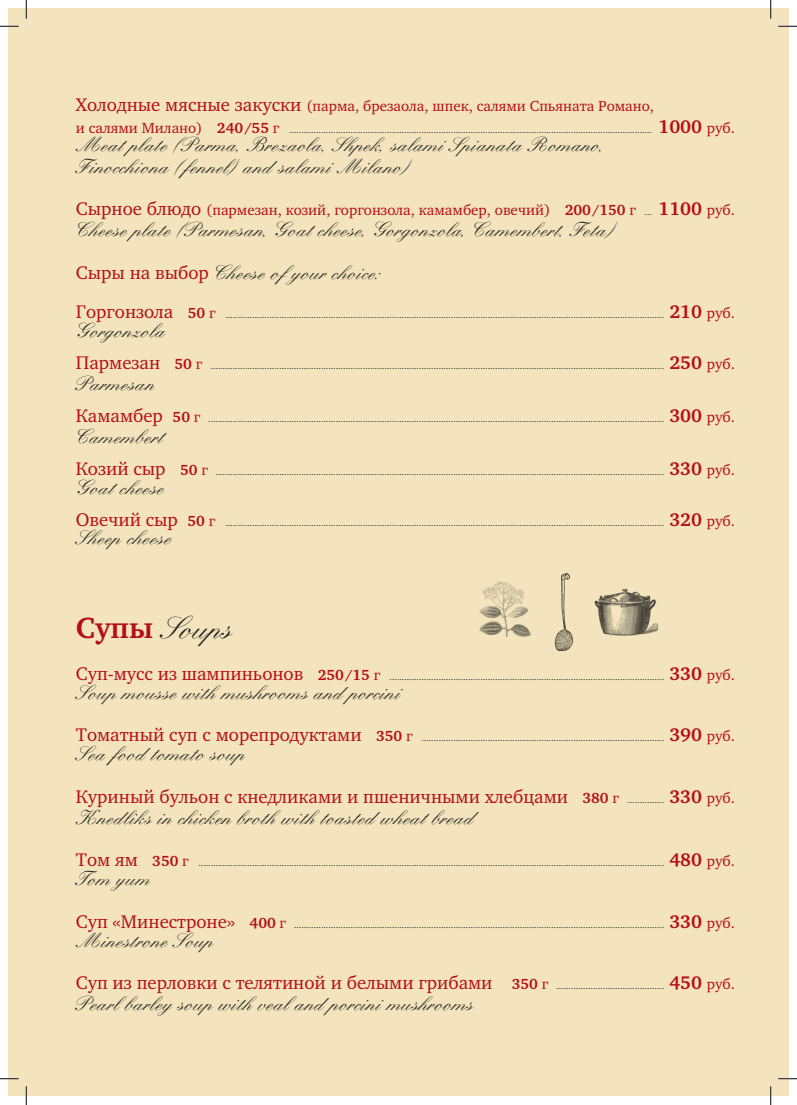
<style>
.page{position:relative;width:797px;height:1105px;background:#fff}
.page>*{position:absolute;margin:0;border:0;box-sizing:border-box;transform-origin:0 0}
.t1{font:500 31.25px "Kuenstler Script";color:#231f20}
.t2{font:500 20px/21.2px "Kuenstler Script";letter-spacing:.025em;color:#231f20}
.t3{font:18.75px "Charter C";color:#b50e1a}
.t4{font:15px "Charter C";color:#b50e1a}
.t5{font:8.75px "Charter C";color:#231f20}
.s1{font-size:18.75px}
.s2{font-size:15px;color:#b50e1a}
.s3{font-weight:700;font-size:15px;color:#b50e1a}
.s4{font-weight:700;font-size:18.75px;color:#b50e1a}
.s5{font-weight:700}
.s6{font-size:8.75px;color:#231f20}
.s7{font-weight:700;font-size:18.75px}
.s8{font-family:"Charter C";font-weight:400;font-size:18.75px;color:#b50e1a}
.s9{font-size:18.75px;color:#b50e1a}
.s10{font-family:"Charter C";font-weight:700;font-size:30px;color:#b50e1a}
.s11{font-weight:700;font-size:15px}
.s12{font-size:15px}
</style>
<div class="page">
<div style="left:9px;top:9px;width:779px;height:1087px;background:#f3e4bd"></div>
<img style="left:594px;top:588px;width:65px;height:48px">
<img style="left:479px;top:581px;width:51px;height:56px">
<img style="left:554px;top:573px;width:20px;height:79px">
<svg style="left:0;top:25px;width:19px;height:2px"></svg>
<svg style="left:778px;top:25px;width:19px;height:2px"></svg>
<svg style="left:0;top:1078px;width:19px;height:1px"></svg>
<svg style="left:778px;top:1078px;width:19px;height:1px"></svg>
<svg style="left:25px;top:0;width:2px;height:19px"></svg>
<svg style="left:25px;top:1086px;width:2px;height:19px"></svg>
<svg style="left:770px;top:0;width:1px;height:19px"></svg>
<svg style="left:770px;top:1086px;width:1px;height:19px"></svg>
<h3 class="t4" style="left:76px;top:98px;width:579px"><span class="s1">Холодные мясные закуски</span> (парма, брезаола, шпек, салями Спьяната Романо,</h3>
<p class="t5" style="left:76px;top:125px;width:660px"><span class="s2">и салями Милано)</span> <span class="s3">240/55</span> <span class="s2">г</span> .................................................................................................................................................... <span class="s4">1000</span> <span class="s2">руб.</span></p>
<h2 class="t2" style="left:76px;top:135px;width:529px">Meat plate (Parma, Brezaola, Shpek, salami Spianata Romano,<br>Finocchiona (fennel) and salami Milano)</h2>
<h3 class="t4" style="left:76px;top:202px;width:660px"><span class="s1">Сырное блюдо</span> (пармезан, козий, горгонзола, камамбер, овечий) <span class="s5">200/150</span> г <span class="s6">...</span> <span class="s7">1100</span> руб.</h3>
<h2 class="t2" style="left:76px;top:209px;width:540px;line-height:42.5px">Cheese plate (Parmesan, Goat cheese, Gorgonzola, Camembert, Feta)<br><span class="s8">Сыры на выбор</span> Cheese ofyour choice:</h2>
<p class="t5" style="left:76px;top:310px;width:660px"><span class="s9">Горгонзола</span> <span class="s3">50</span> <span class="s2">г</span> ................................................................................................................................................................................... <span class="s4">210</span> <span class="s2">руб.</span></p>
<h2 class="t2" style="left:76px;top:320px;width:90px">Gorgonzola</h2>
<p class="t5" style="left:76px;top:361px;width:660px"><span class="s9">Пармезан</span> <span class="s3">50</span> <span class="s2">г</span> ......................................................................................................................................................................................... <span class="s4">250</span> <span class="s2">руб.</span></p>
<h2 class="t2" style="left:76px;top:373px;width:80px">Parmesan</h2>
<p class="t5" style="left:76px;top:414px;width:660px"><span class="s9">Камамбер</span> <span class="s3">50</span> <span class="s2">г</span> .......................................................................................................................................................................................... <span class="s4">300</span> <span class="s2">руб.</span></p>
<h2 class="t2" style="left:76px;top:426px;width:89px">Camembert</h2>
<p class="t5" style="left:76px;top:467px;width:660px"><span class="s9">Козий сыр</span> <span class="s3">50</span> <span class="s2">г</span> ....................................................................................................................................................................................... <span class="s4">330</span> <span class="s2">руб.</span></p>
<h2 class="t2" style="left:76px;top:477px;width:89px">Goat cheese</h2>
<p class="t5" style="left:76px;top:518px;width:660px"><span class="s9">Овечий сыр</span> <span class="s3">50</span> <span class="s2">г</span> ................................................................................................................................................................................... <span class="s4">320</span> <span class="s2">руб.</span></p>
<h2 class="t2" style="left:76px;top:527px;width:96px">Sheep cheese</h2>
<h1 class="t1" style="left:76px;top:609px;width:157px"><span class="s10">Супы</span> Soups</h1>
<p class="t5" style="left:76px;top:672px;width:660px"><span class="s9">Суп-мусс из шампиньонов</span> <span class="s3">250/15</span> <span class="s2">г</span> ................................................................................................................ <span class="s4">330</span> <span class="s2">руб.</span></p>
<h2 class="t2" style="left:76px;top:682px;width:325px">Soup mousse with mushrooms and porcini</h2>
<p class="t5" style="left:76px;top:734px;width:660px"><span class="s9">Томатный суп с морепродуктами</span> <span class="s3">350</span> <span class="s2">г</span> ................................................................................................... <span class="s4">390</span> <span class="s2">руб.</span></p>
<h2 class="t2" style="left:76px;top:743px;width:170px">Sea food tomato soup</h2>
<h3 class="t3" style="left:76px;top:786px;width:660px">Куриный бульон с кнедликами и пшеничными хлебцами <span class="s11">380</span> <span class="s12">г</span> <span class="s6">...............</span> <span class="s5">330</span> <span class="s12">руб.</span></h3>
<h2 class="t2" style="left:76px;top:807px;width:399px">Knedliks in chicken broth with toasted wheat bread</h2>
<p class="t5" style="left:76px;top:859px;width:660px"><span class="s9">Том ям</span> <span class="s3">350</span> <span class="s2">г</span> .............................................................................................................................................................................................. <span class="s4">480</span> <span class="s2">руб.</span></p>
<h2 class="t2" style="left:76px;top:868px;width:75px">Tom yum</h2>
<p class="t5" style="left:76px;top:920px;width:660px"><span class="s9">Суп «Минестроне»</span> <span class="s3">400</span> <span class="s2">г</span> ....................................................................................................................................................... <span class="s4">330</span> <span class="s2">руб.</span></p>
<h2 class="t2" style="left:76px;top:930px;width:139px">Minestrone Soup</h2>
<p class="t5" style="left:76px;top:981px;width:660px"><span class="s9">Суп из перловки с телятиной и белыми грибами</span> <span class="s3">350</span> <span class="s2">г</span> ............................................ <span class="s4">450</span> <span class="s2">руб.</span></p>
<h2 class="t2" style="left:76px;top:993px;width:398px">Pearl barley soup with veal and porcini mushrooms</h2>
</div>
